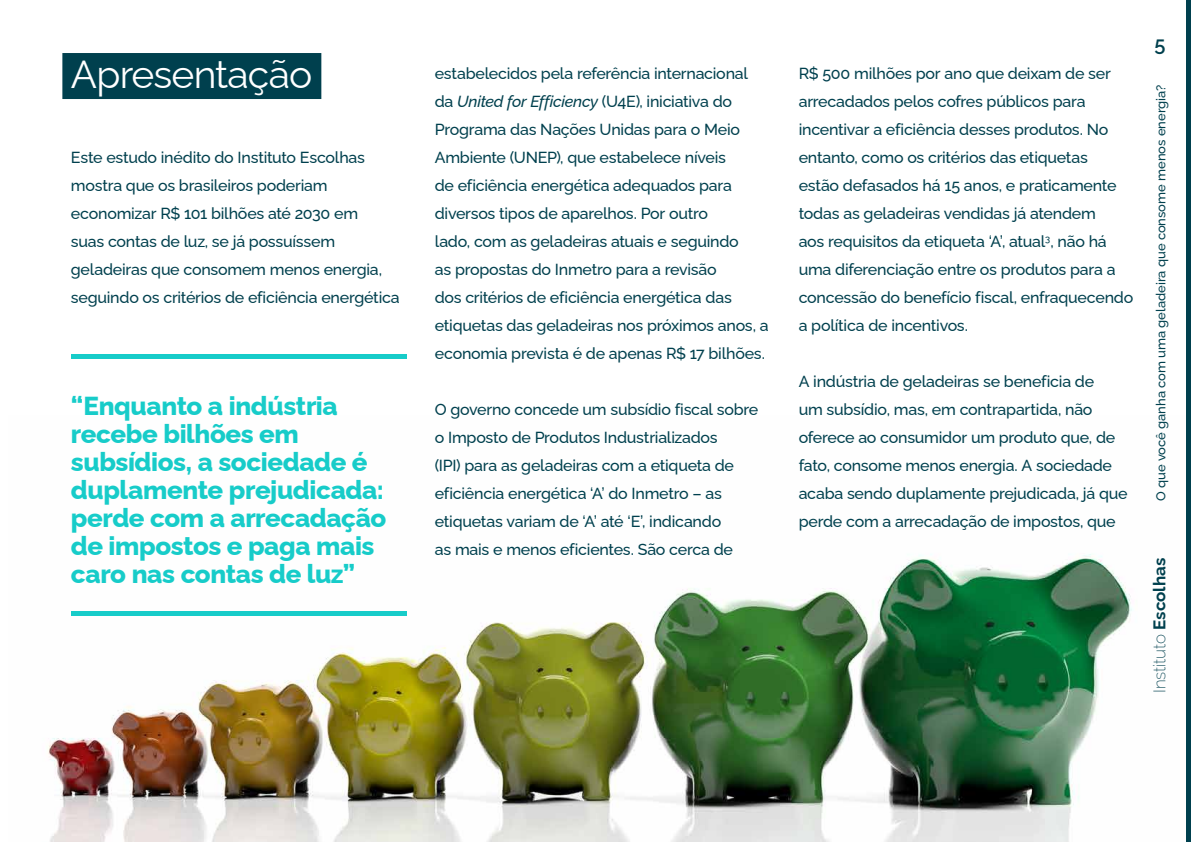
<style>
.page{position:relative;width:1191px;height:842px;background:#fff}
.page>*{position:absolute;margin:0;border:0;box-sizing:border-box;transform-origin:0 0}
.t1{font:39px "Raleway";letter-spacing:-.02em;color:#fff}
.t2{font:800 26px/28px "Raleway";letter-spacing:-.015em;color:#17ccc9}
.t3{font:600 20px "Raleway";color:#00404e}
.t4{font:200 17px "Raleway";letter-spacing:-.01em;color:#00404e}
.t5{font:500 16px/28px "Raleway";letter-spacing:-.015em;color:#00404e}
.t6{font:500 13px "Raleway";letter-spacing:-.005em;color:#00404e}
.s1{font-style:italic}
.s2{font-weight:700}
</style>
<div class="page">
<img style="left:48px;top:554px;width:1084px;height:288px">
<div style="left:1186px;top:0;width:5px;height:842px;background:#00404e"></div>
<div style="left:62px;top:53px;width:259px;height:46px;background:#00404e"></div>
<hr style="left:71px;top:355px;width:335px;height:4px;background:#17ccc9">
<hr style="left:71px;top:611px;width:335px;height:4px;background:#17ccc9">
<h1 class="t1" style="left:71px;top:43px;width:243px">Apresentação</h1>
<p class="t5" style="left:71px;top:142px;width:330px">Este estudo inédito do Instituto Escolhas mostra que os brasileiros poderiam economizar R$ 101 bilhões até 2030 em<br>suas contas de luz, se já possuíssem geladeiras que consomem menos energia, seguindo os critérios de eficiência energética</p>
<h2 class="t2" style="left:71px;top:389px;width:317px">“Enquanto a indústria recebe bilhões em subsídios, a sociedade é duplamente prejudicada: perde com a arrecadação de impostos e paga mais caro nas contas de luz”</h2>
<p class="t5" style="left:435px;top:58px;width:335px">estabelecidos pela referência internacional da <span class="s1">United for Efficiency</span> (U4E), iniciativa do Programa das Nações Unidas para o Meio Ambiente (UNEP), que estabelece níveis<br>de eficiência energética adequados para diversos tipos de aparelhos. Por outro<br>lado, com as geladeiras atuais e seguindo<br>as propostas do Inmetro para a revisão<br>dos critérios de eficiência energética das etiquetas das geladeiras nos próximos anos, a economia prevista é de apenas R$ 17 bilhões.</p>
<p class="t5" style="left:435px;top:394px;width:325px">O governo concede um subsídio fiscal sobre o Imposto de Produtos Industrializados<br>(IPI) para as geladeiras com a etiqueta de eficiência energética ‘A’ do Inmetro – as etiquetas variam de ‘A’ até ‘E’, indicando<br>as mais e menos eficientes. São cerca de</p>
<p class="t5" style="left:798px;top:58px;width:336px">R$ 500 milhões por ano que deixam de ser arrecadados pelos cofres públicos para incentivar a eficiência desses produtos. No entanto, como os critérios das etiquetas<br>estão defasados há 15 anos, e praticamente todas as geladeiras vendidas já atendem<br>aos requisitos da etiqueta ‘A’, atual<sup>3</sup>, não há uma diferenciação entre os produtos para a concessão do benefício fiscal, enfraquecendo a política de incentivos.</p>
<p class="t5" style="left:798px;top:366px;width:330px">A indústria de geladeiras se beneficia de<br>um subsídio, mas, em contrapartida, não oferece ao consumidor um produto que, de fato, consome menos energia. A sociedade acaba sendo duplamente prejudicada, já que perde com a arrecadação de impostos, que</p>
<p class="t3" style="left:1154px;top:28px;width:13px">5</p>
<p class="t6" style="left:1150px;top:501px;width:418px;rotate:-90deg">O que você ganha com uma geladeira que consome menos energia?</p>
<p class="t4" style="left:1145px;top:693px;width:137px;rotate:-90deg">Instituto <span class="s2">Escolhas</span></p>
</div>
